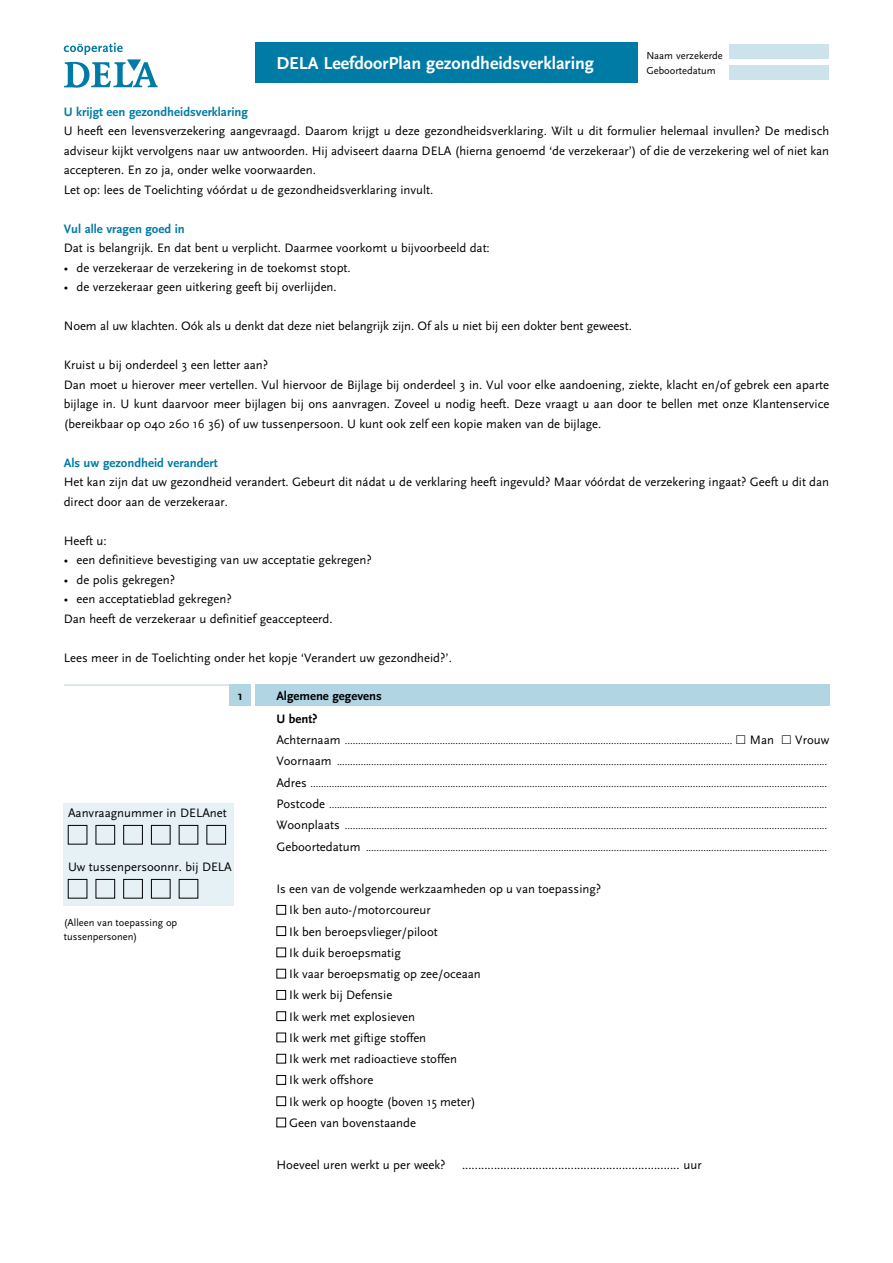
<style>
.page{position:relative;width:893px;height:1263px;background:#fff}
.page>*{position:absolute;margin:0;border:0;box-sizing:border-box;transform-origin:0 0}
.t1{font:700 18px "Scala Sans OT";color:#fff}
.t2{font:12.75px/19.5px "Scala Sans OT";color:#000}
.t3{font:700 12.75px "Scala Sans OT";color:#007ba5}
.t4{font:700 12.75px "Scala Sans OT";color:#000}
.t5{font:10.5px/21.3px "Scala Sans OT";color:#000}
.s1{font-size:12.75px}
</style>
<div class="page">
<div style="left:255px;top:43px;width:383px;height:40px;background:#007ba5"></div>
<hr style="left:64px;top:685px;width:170px;height:1px;background:#b1d5e3">
<div style="left:255px;top:685px;width:574px;height:21px;background:#b1d5e3"></div>
<div style="left:230px;top:685px;width:21px;height:21px;background:#b1d5e3"></div>
<div style="left:64px;top:804px;width:170px;height:102px;background:#e6f1f6"></div>
<svg style="left:68px;top:825px;width:158px;height:19px"></svg>
<svg style="left:68px;top:879px;width:130px;height:19px"></svg>
<svg style="left:64px;top:43px;width:94px;height:45px"></svg>
<div style="left:729px;top:45px;width:100px;height:14px;background:#cce3ec"></div>
<div style="left:729px;top:66px;width:100px;height:14px;background:#cce3ec"></div>
<h1 class="t1" style="left:276px;top:53px;width:319px">DELA LeefdoorPlan gezondheidsverklaring</h1>
<p class="t5" style="left:646px;top:48px;width:78px;line-height:15px">Naam verzekerde<br>Geboortedatum</p>
<p class="t3" style="left:64px;top:104px;width:186px">U krijgt een gezondheidsverklaring</p>
<p class="t2" style="left:64px;top:121px;width:767px">U heeft een levensverzekering aangevraagd. Daarom krijgt u deze gezondheidsverklaring. Wilt u dit formulier helemaal invullen? De medisch adviseur kijkt vervolgens naar uw antwoorden. Hij adviseert daarna DELA (hierna genoemd ‘de verzekeraar’) of die de verzekering wel of niet kan accepteren. En zo ja, onder welke voorwaarden.<br>Let op: lees de Toelichting vóórdat u de gezondheidsverklaring invult.</p>
<p class="t3" style="left:64px;top:221px;width:123px">Vul alle vragen goed in</p>
<p class="t2" style="left:64px;top:238px;width:428px">Dat is belangrijk. En dat bent u verplicht. Daarmee voorkomt u bijvoorbeeld dat:</p>
<p class="t2" style="left:64px;top:258px;width:288px">• de verzekeraar de verzekering in de toekomst stopt.</p>
<p class="t2" style="left:64px;top:277px;width:274px">• de verzekeraar geen uitkering geeft bij overlijden.</p>
<p class="t2" style="left:64px;top:316px;width:570px">Noem al uw klachten. Oók als u denkt dat deze niet belangrijk zijn. Of als u niet bij een dokter bent geweest.</p>
<p class="t2" style="left:64px;top:355px;width:767px">Kruist u bij onderdeel 3 een letter aan?<br>Dan moet u hierover meer vertellen. Vul hiervoor de Bijlage bij onderdeel 3 in. Vul voor elke aandoening, ziekte, klacht en/of gebrek een aparte bijlage in. U kunt daarvoor meer bijlagen bij ons aanvragen. Zoveel u nodig heeft. Deze vraagt u aan door te bellen met onze Klantenservice (bereikbaar op 040 260 16 36) of uw tussenpersoon. U kunt ook zelf een kopie maken van de bijlage.</p>
<p class="t3" style="left:64px;top:455px;width:155px">Als uw gezondheid verandert</p>
<p class="t2" style="left:64px;top:472px;width:767px">Het kan zijn dat uw gezondheid verandert. Gebeurt dit nádat u de verklaring heeft ingevuld? Maar vóórdat de verzekering ingaat? Geeft u dit dan direct door aan de verzekeraar.</p>
<p class="t2" style="left:64px;top:531px;width:44px">Heeft u:</p>
<p class="t2" style="left:64px;top:550px;width:310px">• een definitieve bevestiging van uw acceptatie gekregen?</p>
<p class="t2" style="left:64px;top:570px;width:113px">• de polis gekregen?</p>
<p class="t2" style="left:64px;top:589px;width:270px">• een acceptatieblad gekregen?<br>Dan heeft de verzekeraar u definitief geaccepteerd.</p>
<p class="t2" style="left:64px;top:648px;width:390px">Lees meer in de Toelichting onder het kopje ‘Verandert uw gezondheid?’.</p>
<p class="t4" style="left:238px;top:688px;width:6px">1</p>
<p class="t4" style="left:276px;top:688px;width:107px">Algemene gegevens</p>
<p class="t2" style="left:68px;top:803px;width:160px">Aanvraagnummer in DELAnet</p>
<p class="t2" style="left:68px;top:857px;width:165px">Uw tussenpersoonnr. bij DELA</p>
<p class="t5" style="left:64px;top:916px;width:115px;line-height:13.5px">(Alleen van toepassing op tussenpersonen)</p>
<p class="t4" style="left:276px;top:711px;width:43px">U bent?</p>
<p class="t5" style="left:276px;top:730px;width:457px"><span class="s1">Achternaam</span> ...................................................................................................................................................</p>
<p class="t2" style="left:750px;top:730px;width:26px">Man</p>
<p class="t2" style="left:795px;top:730px;width:35px">Vrouw</p>
<p class="t5" style="left:276px;top:751px;width:552px;text-align:justify"><span class="s1">Voornaam</span> ..........................................................................................................................................................................................<br><span class="s1">Adres</span> ....................................................................................................................................................................................................<br><span class="s1">Postcode</span> .............................................................................................................................................................................................<br><span class="s1">Woonplaats</span> .......................................................................................................................................................................................<br><span class="s1">Geboortedatum</span> ...............................................................................................................................................................................</p>
<p class="t2" style="left:276px;top:879px;width:326px">Is een van de volgende werkzaamheden op u van toepassing?</p>
<p class="t2" style="left:276px;top:900px;width:156px">■ Ik ben auto-/motorcoureur</p>
<p class="t2" style="left:276px;top:922px;width:163px">■ Ik ben beroepsvlieger/piloot</p>
<p class="t2" style="left:276px;top:943px;width:126px">■ Ik duik beroepsmatig</p>
<p class="t2" style="left:276px;top:964px;width:206px">■ Ik vaar beroepsmatig op zee/oceaan</p>
<p class="t2" style="left:276px;top:985px;width:118px">■ Ik werk bij Defensie</p>
<p class="t2" style="left:276px;top:1007px;width:140px">■ Ik werk met explosieven</p>
<p class="t2" style="left:276px;top:1028px;width:151px">■ Ik werk met giftige stoffen</p>
<p class="t2" style="left:276px;top:1049px;width:182px">■ Ik werk met radioactieve stoffen</p>
<p class="t2" style="left:276px;top:1070px;width:99px">■ Ik werk offshore</p>
<p class="t2" style="left:276px;top:1092px;width:201px">■ Ik werk op hoogte (boven 15 meter)</p>
<p class="t2" style="left:276px;top:1113px;width:141px">■ Geen van bovenstaande</p>
<p class="t2" style="left:276px;top:1155px;width:171px">Hoeveel uren werkt u per week?</p>
<p class="t2" style="left:462px;top:1155px;width:241px">.................................................................... uur</p>
</div>
